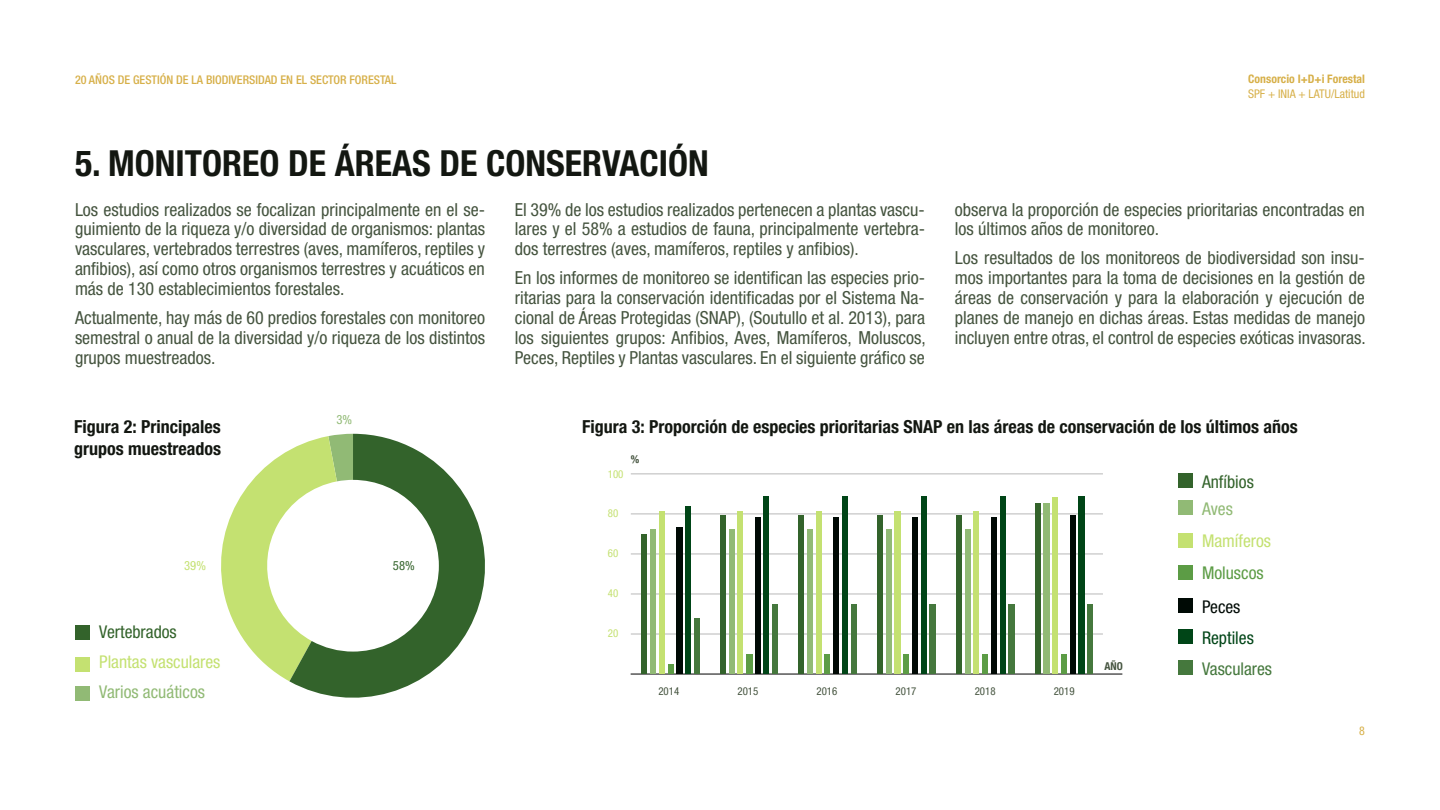
<style>
.page{position:relative;width:1440px;height:810px;background:#fff}
.page>*{position:absolute;margin:0;border:0;box-sizing:border-box;transform-origin:0 0}
.t1{font:700 condensed 36px "Helvetica Neue LT Pro";color:#131711}
.t2{font:condensed 18px/19.9px "Helvetica Neue LT Pro";color:#45543f;text-align:justify}
.t3{font:700 condensed 18px/21.6px "Helvetica Neue LT Pro";color:#131711}
.t4{font:condensed 17.62px "Helvetica Neue LT Pro";color:#c4e171}
.t5{font:condensed 17.62px "Helvetica Neue LT Pro";color:#33632b}
.t6{font:condensed 17.62px "Helvetica Neue LT Pro";color:#91ba75}
.t7{font:condensed 17.62px "Helvetica Neue LT Pro";color:#45783d}
.t8{font:condensed 17.62px "Helvetica Neue LT Pro";color:#5c9c45}
.t9{font:condensed 17.62px "Helvetica Neue LT Pro";color:#004517}
.t10{font:condensed 17.62px "Helvetica Neue LT Pro";color:#000a05}
.t11{font:condensed 12.67px "Helvetica Neue LT Pro";color:#c4e171}
.t12{font:condensed 12.67px "Helvetica Neue LT Pro";color:#33632b}
.t13{font:condensed 12.67px "Helvetica Neue LT Pro";color:#91ba75}
.t14{font:500 condensed 12px "Helvetica Neue LT Pro";color:#d7b049}
.t15{font:condensed 12px "Helvetica Neue LT Pro";color:#d7b049}
.t16{font:700 condensed 11.77px "Helvetica Neue LT Pro";color:#d7b049}
.t17{font:condensed 10.88px "Helvetica Neue LT Pro";color:#45543f}
.t18{font:condensed 10.88px "Helvetica Neue LT Pro";color:#c4e171}
.t19{font:700 condensed 10.88px "Helvetica Neue LT Pro";color:#45543f}
</style>
<div class="page">
<svg style="left:221px;top:450px;width:68px;height:231px"></svg>
<svg style="left:289px;top:434px;width:196px;height:264px"></svg>
<div style="left:1178px;top:473px;width:14px;height:15px;background:#33632b"></div>
<div style="left:1178px;top:500px;width:14px;height:15px;background:#91ba75"></div>
<div style="left:1178px;top:533px;width:14px;height:14px;background:#c4e171"></div>
<div style="left:1178px;top:565px;width:14px;height:14px;background:#5c9c45"></div>
<div style="left:1178px;top:598px;width:14px;height:15px;background:#000a05"></div>
<div style="left:1178px;top:629px;width:14px;height:15px;background:#004517"></div>
<div style="left:1178px;top:660px;width:14px;height:15px;background:#45783d"></div>
<div style="left:75px;top:625px;width:15px;height:15px;background:#33632b"></div>
<div style="left:75px;top:657px;width:15px;height:15px;background:#c4e171"></div>
<div style="left:75px;top:686px;width:15px;height:15px;background:#91ba75"></div>
<hr style="left:631px;top:634px;width:472px;height:1px;background:#b8b8b8">
<hr style="left:631px;top:594px;width:472px;height:1px;background:#b8b8b8">
<hr style="left:631px;top:554px;width:472px;height:1px;background:#b8b8b8">
<hr style="left:631px;top:514px;width:472px;height:1px;background:#b8b8b8">
<hr style="left:631px;top:474px;width:472px;height:1px;background:#b8b8b8">
<hr style="left:631px;top:674px;width:491px;height:1px;background:#000">
<div style="left:694px;top:618px;width:5px;height:56px;background:#45783d"></div>
<div style="left:773px;top:604px;width:5px;height:70px;background:#45783d"></div>
<div style="left:851px;top:604px;width:6px;height:70px;background:#45783d"></div>
<div style="left:929px;top:604px;width:7px;height:70px;background:#45783d"></div>
<div style="left:1008px;top:604px;width:7px;height:70px;background:#45783d"></div>
<div style="left:1087px;top:604px;width:6px;height:70px;background:#45783d"></div>
<div style="left:685px;top:506px;width:6px;height:168px;background:#004517"></div>
<div style="left:764px;top:496px;width:5px;height:178px;background:#004517"></div>
<div style="left:842px;top:496px;width:6px;height:178px;background:#004517"></div>
<div style="left:921px;top:496px;width:6px;height:178px;background:#004517"></div>
<div style="left:1000px;top:496px;width:6px;height:178px;background:#004517"></div>
<div style="left:1078px;top:496px;width:7px;height:178px;background:#004517"></div>
<div style="left:676px;top:528px;width:6px;height:146px;background:#000a05"></div>
<div style="left:755px;top:517px;width:5px;height:157px;background:#000a05"></div>
<div style="left:834px;top:517px;width:5px;height:157px;background:#000a05"></div>
<div style="left:912px;top:517px;width:6px;height:157px;background:#000a05"></div>
<div style="left:991px;top:517px;width:6px;height:157px;background:#000a05"></div>
<div style="left:1070px;top:515px;width:6px;height:159px;background:#000a05"></div>
<div style="left:668px;top:664px;width:5px;height:10px;background:#5c9c45"></div>
<div style="left:746px;top:654px;width:6px;height:20px;background:#5c9c45"></div>
<div style="left:825px;top:654px;width:5px;height:20px;background:#5c9c45"></div>
<div style="left:903px;top:654px;width:6px;height:20px;background:#5c9c45"></div>
<div style="left:982px;top:654px;width:6px;height:20px;background:#5c9c45"></div>
<div style="left:1061px;top:654px;width:6px;height:20px;background:#5c9c45"></div>
<div style="left:659px;top:512px;width:5px;height:162px;background:#c4e171"></div>
<div style="left:738px;top:512px;width:5px;height:162px;background:#c4e171"></div>
<div style="left:816px;top:512px;width:6px;height:162px;background:#c4e171"></div>
<div style="left:895px;top:512px;width:6px;height:162px;background:#c4e171"></div>
<div style="left:973px;top:512px;width:6px;height:162px;background:#c4e171"></div>
<div style="left:1052px;top:498px;width:6px;height:176px;background:#c4e171"></div>
<div style="left:650px;top:529px;width:6px;height:145px;background:#91ba75"></div>
<div style="left:729px;top:529px;width:5px;height:145px;background:#91ba75"></div>
<div style="left:807px;top:529px;width:6px;height:145px;background:#91ba75"></div>
<div style="left:886px;top:529px;width:6px;height:145px;background:#91ba75"></div>
<div style="left:965px;top:529px;width:6px;height:145px;background:#91ba75"></div>
<div style="left:1043px;top:503px;width:7px;height:171px;background:#91ba75"></div>
<div style="left:641px;top:534px;width:6px;height:140px;background:#33632b"></div>
<div style="left:720px;top:515px;width:6px;height:159px;background:#33632b"></div>
<div style="left:799px;top:515px;width:5px;height:159px;background:#33632b"></div>
<div style="left:877px;top:515px;width:6px;height:159px;background:#33632b"></div>
<div style="left:956px;top:515px;width:6px;height:159px;background:#33632b"></div>
<div style="left:1035px;top:503px;width:6px;height:171px;background:#33632b"></div>
<p class="t14" style="left:75px;top:72px;width:323px">20 AÑOS DE GESTIÓN DE LA BIODIVERSIDAD EN EL SECTOR FORESTAL</p>
<h1 class="t1" style="left:75px;top:141px;width:635px">5. MONITOREO DE ÁREAS DE CONSERVACIÓN</h1>
<p class="t2" style="left:75px;top:199px;width:412px">Los estudios realizados se focalizan principalmente en el se&shy;guimiento de la riqueza y/o diversidad de organismos: plantas vasculares, vertebrados terrestres (aves, mamíferos, reptiles y anfibios), así como otros organismos terrestres y acuáticos en más de 130 establecimientos forestales.</p>
<p class="t2" style="left:75px;top:308px;width:412px">Actualmente, hay más de 60 predios forestales con monitoreo semestral o anual de la diversidad y/o riqueza de los distintos grupos muestreados.</p>
<p class="t2" style="left:515px;top:199px;width:412px">El 39% de los estudios realizados pertenecen a plantas vascu&shy;lares y el 58% a estudios de fauna, principalmente vertebra&shy;dos terrestres (aves, mamíferos, reptiles y anfibios).</p>
<p class="t2" style="left:515px;top:268px;width:412px">En los informes de monitoreo se identifican las especies prio&shy;ritarias para la conservación identificadas por el Sistema Na&shy;cional de Áreas Protegidas (SNAP), (Soutullo et al. 2013), para los siguientes grupos: Anfibios, Aves, Mamíferos, Moluscos, Peces, Reptiles y Plantas vasculares. En el siguiente gráfico se</p>
<p class="t16" style="left:1248px;top:72px;width:118px">Consorcio I+D+i Forestal</p>
<p class="t15" style="left:1248px;top:87px;width:118px">SPF + INIA + LATU/Latitud</p>
<p class="t2" style="left:955px;top:199px;width:412px">observa la proporción de especies prioritarias encontradas en los últimos años de monitoreo.</p>
<p class="t2" style="left:955px;top:248px;width:412px">Los resultados de los monitoreos de biodiversidad son insu&shy;mos importantes para la toma de decisiones en la gestión de áreas de conservación y para la elaboración y ejecución de planes de manejo en dichas áreas. Estas medidas de manejo incluyen entre otras, el control de especies exóticas invasoras.</p>
<p class="t13" style="left:336px;top:412px;width:17px">3%</p>
<p class="t3" style="left:74px;top:416px;width:148px">Figura 2: Principales grupos muestreados</p>
<p class="t3" style="left:582px;top:416px;width:717px">Figura 3: Proporción de especies prioritarias SNAP en las áreas de conservación de los últimos años</p>
<p class="t5" style="left:1202px;top:471px;width:53px">Anfíbios</p>
<p class="t6" style="left:1202px;top:498px;width:32px">Aves</p>
<p class="t4" style="left:1202px;top:531px;width:71px">Mamíferos</p>
<p class="t8" style="left:1202px;top:563px;width:63px">Moluscos</p>
<p class="t10" style="left:1202px;top:596px;width:40px">Peces</p>
<p class="t9" style="left:1202px;top:627px;width:53px">Reptiles</p>
<p class="t7" style="left:1202px;top:659px;width:72px">Vasculares</p>
<p class="t19" style="left:631px;top:452px;width:10px">%</p>
<p class="t18" style="left:608px;top:467px;width:17px">100</p>
<p class="t18" style="left:608px;top:507px;width:12px">80</p>
<p class="t18" style="left:608px;top:547px;width:12px">60</p>
<p class="t11" style="left:184px;top:558px;width:23px">39%</p>
<p class="t12" style="left:393px;top:558px;width:23px">58%</p>
<p class="t18" style="left:608px;top:587px;width:12px">40</p>
<p class="t5" style="left:99px;top:622px;width:79px">Vertebrados</p>
<p class="t4" style="left:99px;top:652px;width:123px">Plantas vasculares</p>
<p class="t6" style="left:99px;top:681px;width:107px">Varios acuáticos</p>
<p class="t17" style="left:658px;top:685px;width:22px">2014</p>
<p class="t18" style="left:608px;top:627px;width:12px">20</p>
<p class="t19" style="left:1104px;top:660px;width:20px">AÑO</p>
<p class="t17" style="left:737px;top:685px;width:22px">2015</p>
<p class="t17" style="left:817px;top:685px;width:22px">2016</p>
<p class="t17" style="left:896px;top:685px;width:22px">2017</p>
<p class="t17" style="left:975px;top:685px;width:22px">2018</p>
<p class="t17" style="left:1054px;top:685px;width:22px">2019</p>
<p class="t15" style="left:1359px;top:724px;width:7px">8</p>
</div>
